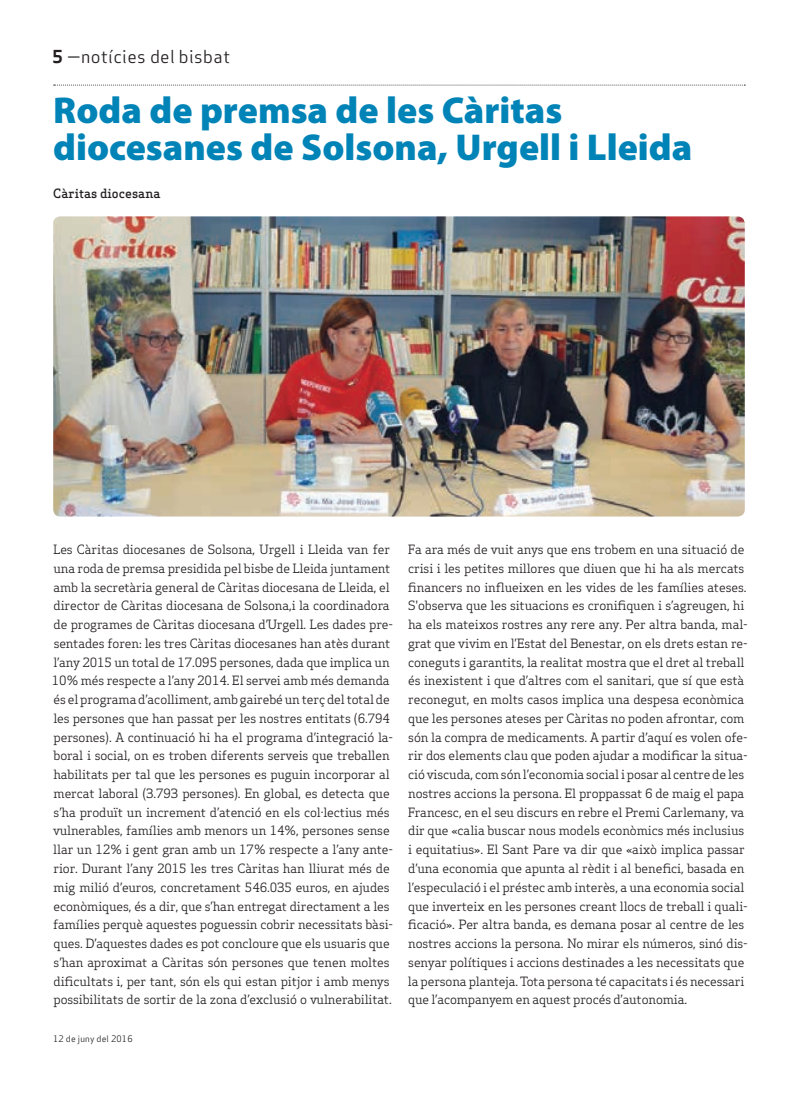
<style>
.page{position:relative;width:798px;height:1099px;background:#fff}
.page>*{position:absolute;margin:0;border:0;box-sizing:border-box;transform-origin:0 0}
.Titulars{font:900 37.5px "Myriad Pro";color:#0083b6}
.Capçalera{font:17.5px "Apex Sans Book T";letter-spacing:.02em;color:#231f20}
.Text_General{font:12.5px/18.8px "Apex Serif";letter-spacing:-.01em;color:#231f20}
.Autors{font:500 12.5px "Apex Serif";color:#231f20}
.Data_Peu{font:8.75px "Apex Sans Book T";letter-spacing:.02em;color:#231f20}
.s1{font-family:"Apex Sans Bold T"}
</style>
<div class="page">
<svg style="left:54px;top:85px;width:691px;height:1px"></svg>
<img style="left:53px;top:216px;width:691px;height:300px">
<p class="Capçalera" style="left:52px;top:46px;width:179px"><span class="s1">5</span> —notícies del bisbat</p>
<p class="Titulars" style="left:53px;top:85px;width:510px">Roda de premsa de les Càritas</p>
<p class="Titulars" style="left:53px;top:122px;width:640px">diocesanes de Solsona, Urgell i Lleida</p>
<p class="Autors" style="left:53px;top:185px;width:109px">Càritas diocesana</p>
<p class="Text_General" style="left:52px;top:540px;width:342px">Les Càritas diocesanes de Solsona, Urgell i Lleida van fer una roda de premsa presidida pel bisbe de Lleida juntament amb la secretària general de Càritas diocesana de Lleida, el director de Càritas diocesana de Solsona,i la coordinadora de programes de Càritas diocesana d’Urgell. Les dades pre&shy;sentades foren: les tres Càritas diocesanes han atès durant l’any 2015 un total de 17.095 persones, dada que implica un 10% més respecte a l’any 2014. El servei amb més demanda és el programa d’acolliment, amb gairebé un terç del total de les persones que han passat per les nostres entitats (6.794 persones). A continuació hi ha el programa d’integració la&shy;boral i social, on es troben diferents serveis que treballen habilitats per tal que les persones es puguin incorporar al mercat laboral (3.793 persones). En global, es detecta que s’ha produït un increment d’atenció en els col·lectius més vulnerables, famílies amb menors un 14%, persones sense llar un 12% i gent gran amb un 17% respecte a l’any ante&shy;rior. Durant l’any 2015 les tres Càritas han lliurat més de mig milió d’euros, concretament 546.035 euros, en ajudes econòmiques, és a dir, que s’han entregat directament a les famílies perquè aquestes poguessin cobrir necessitats bàsi&shy;ques. D’aquestes dades es pot concloure que els usuaris que s’han aproximat a Càritas són persones que tenen moltes dificultats i, per tant, són els qui estan pitjor i amb menys possibilitats de sortir de la zona d’exclusió o vulnerabilitat.</p>
<p class="Text_General" style="left:408px;top:540px;width:341px">Fa ara més de vuit anys que ens trobem en una situació de crisi i les petites millores que diuen que hi ha als mercats financers no influeixen en les vides de les famílies ateses.<br>S'observa que les situacions es cronifiquen i s’agreugen, hi ha els mateixos rostres any rere any. Per altra banda, mal&shy;grat que vivim en l’Estat del Benestar, on els drets estan re&shy;coneguts i garantits, la realitat mostra que el dret al treball és inexistent i que d’altres com el sanitari, que sí que està reconegut, en molts casos implica una despesa econòmica que les persones ateses per Càritas no poden afrontar, com són la compra de medicaments. A partir d’aquí es volen ofe&shy;rir dos elements clau que poden ajudar a modificar la situa&shy;ció viscuda, com són l’economia social i posar al centre de les nostres accions la persona. El proppassat 6 de maig el papa Francesc, en el seu discurs en rebre el Premi Carlemany, va dir que «calia buscar nous models econòmics més inclusius i equitatius». El Sant Pare va dir que «això implica passar d’una economia que apunta al rèdit i al benefici, basada en l’especulació i el préstec amb interès, a una economia social que inverteix en les persones creant llocs de treball i quali&shy;ficació». Per altra banda, es demana posar al centre de les nostres accions la persona. No mirar els números, sinó dis&shy;senyar polítiques i accions destinades a les necessitats que la persona planteja. Tota persona té capacitats i és necessari que l’acompanyem en aquest procés d’autonomia.</p>
<p class="Data_Peu" style="left:53px;top:1032px;width:81px">12 de juny del 2016</p>
</div>
